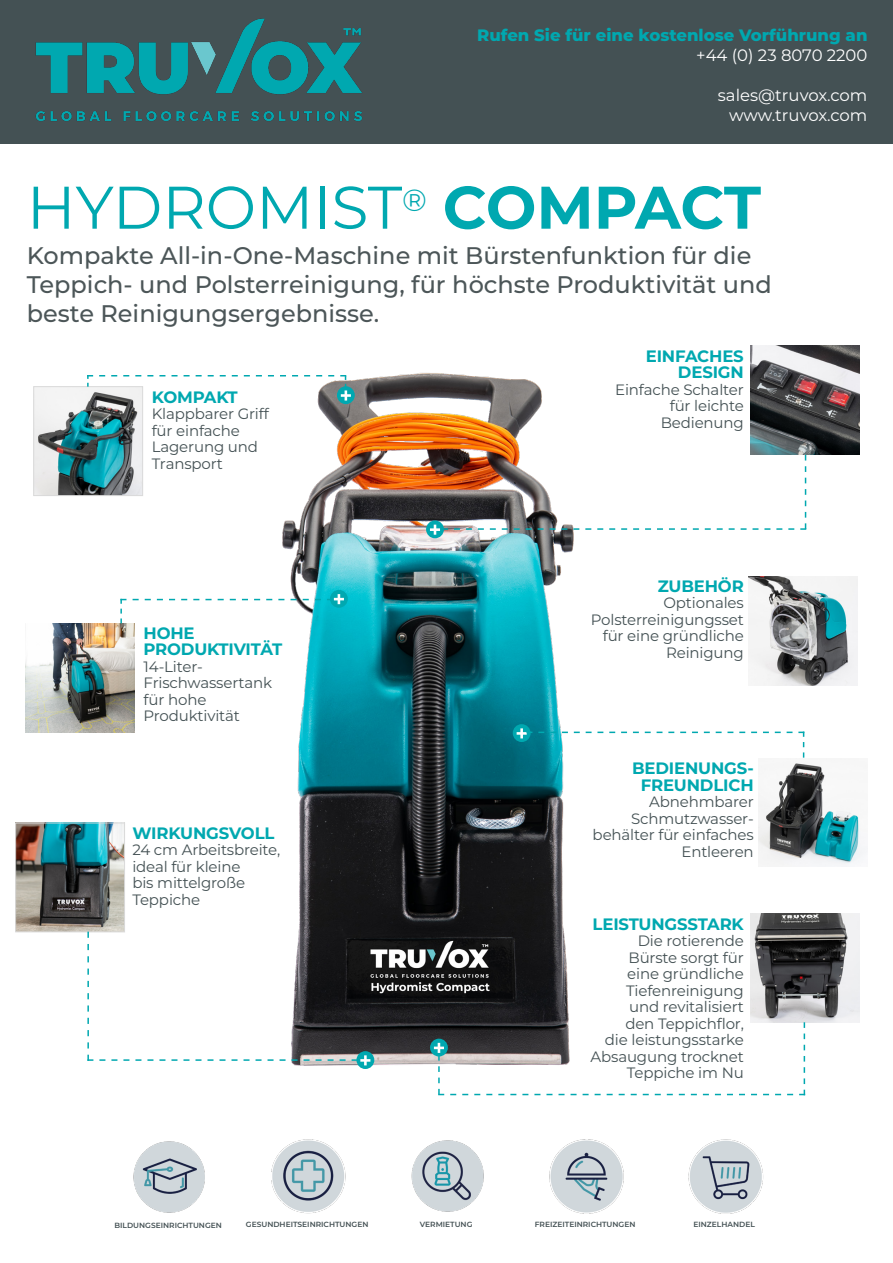
<style>
.page{position:relative;width:893px;height:1263px;background:#fff}
.page>*{position:absolute;margin:0;border:0;box-sizing:border-box;transform-origin:0 0}
.t1{font:60px "Montserrat";color:#00a8b0}
.t2{font:500 24px/28.8px "Montserrat";color:#4c5658}
.Body_Copy{font:700 16.5px/16.5px "Montserrat";letter-spacing:-.01em;color:#00a8b0;text-align:right}
.t3{font:800 16.5px/19.8px "Montserrat";color:#00a8b0;text-align:right}
.t4{font:16.5px "Montserrat";color:#fff}
.Body_Copy-2{font:15px/16.5px "Montserrat";letter-spacing:-.01em;color:#445154;text-align:right}
.t5{font:600 7.5px "Montserrat";color:#445154}
.s1{font-weight:400;color:#fff}
.s2{font-weight:700}
</style>
<div class="page">
<div style="left:0;top:0;width:893px;height:143px;background:#445154"></div>
<img style="left:35px;top:18px;width:327px;height:103px">
<img style="left:688px;top:1139px;width:76px;height:75px">
<img style="left:133px;top:1141px;width:72px;height:72px">
<img style="left:271px;top:1139px;width:75px;height:75px">
<img style="left:549px;top:1139px;width:75px;height:75px">
<img style="left:411px;top:1140px;width:73px;height:72px">
<img style="left:282px;top:372px;width:427px;height:724px">
<img style="left:751px;top:913px;width:109px;height:109px">
<div style="left:330px;top:590px;width:18px;height:18px;background:#00a8b0;border-radius:50%"></div>
<div style="left:337px;top:386px;width:18px;height:18px;background:#00a8b0;border-radius:50%"></div>
<img style="left:17px;top:825px;width:106px;height:105px">
<div style="left:15px;top:823px;width:110px;height:109px;border:1px solid #dadada"></div>
<div style="left:356px;top:1051px;width:18px;height:18px;background:#00a8b0;border-radius:50%"></div>
<div style="left:430px;top:1039px;width:18px;height:17px;background:#00a8b0;border-radius:50%"></div>
<img style="left:35px;top:388px;width:106px;height:106px">
<div style="left:33px;top:386px;width:110px;height:110px;border:1px solid #dadada"></div>
<div style="left:426px;top:520px;width:18px;height:18px;background:#00a8b0;border-radius:50%"></div>
<svg style="left:87px;top:932px;width:283px;height:133px"></svg>
<img style="left:750px;top:346px;width:109px;height:109px">
<div style="left:513px;top:724px;width:18px;height:18px;background:#00a8b0;border-radius:50%"></div>
<img style="left:748px;top:576px;width:109px;height:109px">
<svg style="left:87px;top:375px;width:264px;height:26px"></svg>
<img style="left:26px;top:624px;width:108px;height:109px">
<svg style="left:430px;top:455px;width:376px;height:80px"></svg>
<svg style="left:120px;top:594px;width:224px;height:29px"></svg>
<img style="left:758px;top:763px;width:109px;height:103px">
<svg style="left:517px;top:728px;width:287px;height:30px"></svg>
<svg style="left:434px;top:1022px;width:371px;height:73px"></svg>
<p class="t3" style="left:477px;top:25px;width:392px">Rufen Sie für eine kostenlose Vorführung an <span class="s1">+44 (0) 23 8070 2200</span></p>
<p class="t4" style="left:718px;top:84px;width:151px">sales@truvox.com</p>
<p class="t4" style="left:729px;top:103px;width:140px">www.truvox.com</p>
<p class="t1" style="left:27px;top:166px;width:736px">HYDROMIST<sup>®</sup> <span class="s2">COMPACT</span></p>
<p class="t2" style="left:27px;top:240px;width:747px">Kompakte All-in-One-Maschine mit Bürstenfunktion für die<br>Teppich- und Polsterreinigung, für höchste Produktivität und beste Reinigungsergebnisse.</p>
<p class="Body_Copy" style="left:152px;top:388px;width:88px">KOMPAKT</p>
<p class="Body_Copy-2" style="left:152px;top:405px;width:119px;text-align:left">Klappbarer Griff für einfache<br>Lagerung und<br>Transport</p>
<p class="Body_Copy" style="left:144px;top:624px;width:140px;text-align:left">HOHE<br>PRODUKTIVITÄT</p>
<p class="Body_Copy-2" style="left:144px;top:658px;width:130px;text-align:left">14-Liter-<br>Frischwassertank für hohe<br>Produktivität</p>
<p class="Body_Copy" style="left:132px;top:824px;width:144px">WIRKUNGSVOLL</p>
<p class="Body_Copy-2" style="left:132px;top:841px;width:149px;text-align:left">24 cm Arbeitsbreite, ideal für kleine<br>bis mittelgroße<br>Teppiche</p>
<p class="Body_Copy" style="left:646px;top:347px;width:100px">EINFACHES<br>DESIGN</p>
<p class="Body_Copy-2" style="left:615px;top:381px;width:130px">Einfache Schalter für leichte<br>Bedienung</p>
<p class="Body_Copy" style="left:658px;top:577px;width:88px">ZUBEHÖR</p>
<p class="Body_Copy-2" style="left:591px;top:594px;width:155px">Optionales<br>Polsterreinigungsset für eine gründliche<br>Reinigung</p>
<p class="Body_Copy" style="left:632px;top:759px;width:123px;text-align:center">BEDIENUNGS-<br>FREUNDLICH</p>
<p class="Body_Copy-2" style="left:593px;top:793px;width:163px">Abnehmbarer<br>Schmutzwasser&shy;behälter für einfaches<br>Entleeren</p>
<p class="Body_Copy" style="left:593px;top:914px;width:153px">LEISTUNGSSTARK</p>
<p class="Body_Copy-2" style="left:590px;top:932px;width:155px">Die rotierende<br>Bürste sorgt für<br>eine gründliche<br>Tiefenreinigung<br>und revitalisiert<br>den Teppichflor,<br>die leistungsstarke<br>Absaugung trocknet<br>Teppiche im Nu</p>
<p class="t5" style="left:114px;top:1219px;width:109px">BILDUNGSEINRICHTUNGEN</p>
<p class="t5" style="left:246px;top:1219px;width:124px">GESUNDHEITSEINRICHTUNGEN</p>
<p class="t5" style="left:420px;top:1219px;width:54px">VERMIETUNG</p>
<p class="t5" style="left:535px;top:1219px;width:102px">FREIZEITEINRICHTUNGEN</p>
<p class="t5" style="left:693px;top:1219px;width:63px">EINZELHANDEL</p>
</div>
